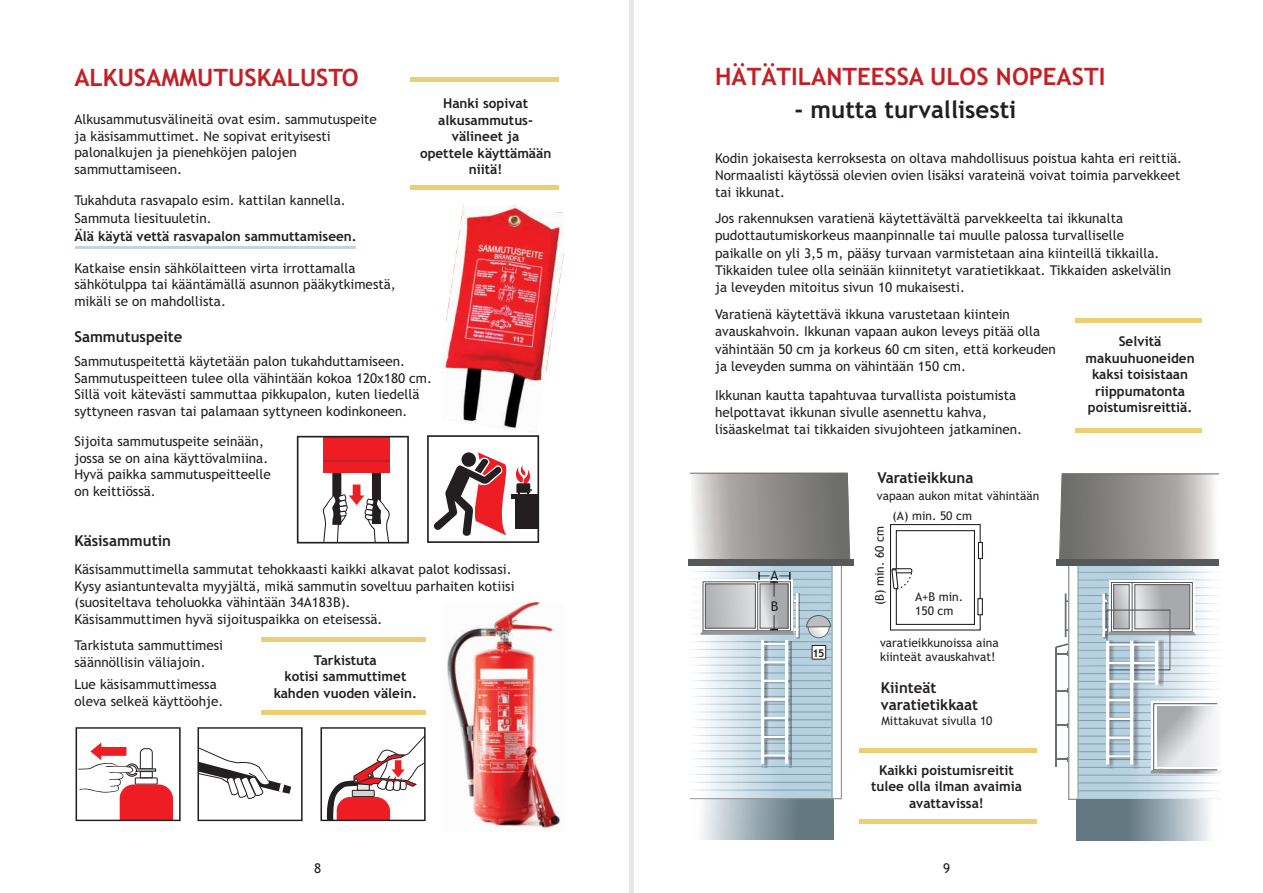
<style>
.page{position:relative;width:1263px;height:893px;background:#fff}
.page>*{position:absolute;margin:0;border:0;box-sizing:border-box;transform-origin:0 0}
.t1{font:700 24px "Trebuchet MS";color:#c41f25}
.t2{font:700 24px "Trebuchet MS";color:#231f20}
.t3{font:700 15px/17.4px "Trebuchet MS";color:#231f20}
.t4{font:13.5px/16.5px "Trebuchet MS";color:#231f20}
.t5{font:700 13.5px/16.5px "Trebuchet MS";color:#231f20;text-align:center}
.t6{font:12px/14px "Trebuchet MS";color:#231f20}
.t7{font:700 10.65px "Trebuchet MS";color:#231f20}
</style>
<div class="page">
<hr style="left:75px;top:246px;width:281px;height:3px;background:#bdd6e3">
<hr style="left:1075px;top:428px;width:127px;height:4px;background:#eece73">
<hr style="left:1075px;top:318px;width:127px;height:4px;background:#eece73">
<hr style="left:860px;top:748px;width:177px;height:4px;background:#eece73">
<div style="left:860px;top:819px;width:177px;height:5px;background:#eece73"></div>
<svg style="left:691px;top:799px;width:142px;height:41px;background:#9caab2"></svg>
<svg style="left:689px;top:472px;width:162px;height:327px"></svg>
<div style="left:689px;top:559px;width:165px;height:6px;background:#57585a"></div>
<svg style="left:1055px;top:473px;width:167px;height:327px"></svg>
<div style="left:1056px;top:560px;width:163px;height:6px;background:#57585a"></div>
<div style="left:896px;top:530px;width:79px;height:95px;border:1px solid #231f20"></div>
<div style="left:890px;top:524px;width:91px;height:106px;border:1px solid #231f20"></div>
<svg style="left:978px;top:542px;width:5px;height:17px"></svg>
<svg style="left:977px;top:598px;width:6px;height:17px"></svg>
<svg style="left:891px;top:568px;width:22px;height:22px"></svg>
<svg style="left:1077px;top:799px;width:142px;height:41px;background:#93a2aa"></svg>
<hr style="left:629px;top:0;width:4px;height:893px;background:#e6e7e9">
<div style="left:261px;top:637px;width:164px;height:5px;background:#eece73"></div>
<hr style="left:261px;top:711px;width:164px;height:4px;background:#eece73">
<hr style="left:411px;top:78px;width:148px;height:4px;background:#eece73">
<div style="left:411px;top:185px;width:148px;height:5px;background:#eece73"></div>
<img style="left:442px;top:205px;width:122px;height:227px">
<svg style="left:427px;top:435px;width:112px;height:108px"></svg>
<svg style="left:297px;top:436px;width:112px;height:107px"></svg>
<img style="left:447px;top:603px;width:114px;height:226px">
<svg style="left:76px;top:727px;width:105px;height:94px"></svg>
<svg style="left:197px;top:727px;width:106px;height:94px"></svg>
<svg style="left:320px;top:727px;width:106px;height:94px"></svg>
<h2 class="t1" style="left:74px;top:68px;width:286px">ALKUSAMMUTUSKALUSTO</h2>
<p class="t5" style="left:443px;top:96px;width:86px">Hanki sopivat</p>
<p class="t4" style="left:74px;top:112px;width:304px">Alkusammutusvälineitä ovat esim. sammutuspeite</p>
<p class="t5" style="left:438px;top:113px;width:96px">alkusammutus-</p>
<p class="t4" style="left:74px;top:129px;width:258px">ja käsisammuttimet. Ne sopivat erityisesti</p>
<p class="t5" style="left:452px;top:129px;width:69px">välineet ja</p>
<p class="t4" style="left:74px;top:145px;width:224px">palonalkujen ja pienehköjen palojen</p>
<p class="t5" style="left:420px;top:146px;width:133px">opettele käyttämään</p>
<p class="t4" style="left:74px;top:162px;width:109px">sammuttamiseen.</p>
<p class="t5" style="left:469px;top:162px;width:35px">niitä!</p>
<p class="t4" style="left:74px;top:193px;width:273px;line-height:17.2px">Tukahduta rasvapalo esim. kattilan kannella.<br>Sammuta liesituuletin.</p>
<p class="t5" style="left:74px;top:230px;width:284px">Älä käytä vettä rasvapalon sammuttamiseen.</p>
<p class="t4" style="left:74px;top:261px;width:323px">Katkaise ensin sähkölaitteen virta irrottamalla sähkötulppa tai kääntämällä asunnon pääkytkimestä, mikäli se on mahdollista.</p>
<h3 class="t3" style="left:74px;top:329px;width:109px">Sammutuspeite</h3>
<p class="t4" style="left:74px;top:354px;width:359px">Sammutuspeitettä käytetään palon tukahduttamiseen.<br>Sammutuspeitteen tulee olla vähintään kokoa 120x180 cm.<br>Sillä voit kätevästi sammuttaa pikkupalon, kuten liedellä syttyneen rasvan tai palamaan syttyneen kodinkoneen.</p>
<p class="t4" style="left:74px;top:434px;width:198px">Sijoita sammutuspeite seinään, jossa se on aina käyttövalmiina.<br>Hyvä paikka sammutuspeitteelle on keittiössä.</p>
<h3 class="t3" style="left:74px;top:533px;width:98px">Käsisammutin</h3>
<p class="t4" style="left:74px;top:562px;width:442px">Käsisammuttimella sammutat tehokkaasti kaikki alkavat palot kodissasi.<br>Kysy asiantuntevalta myyjältä, mikä sammutin soveltuu parhaiten kotiisi (suositeltava teholuokka vähintään 34A183B).<br>Käsisammuttimen hyvä sijoituspaikka on eteisessä.</p>
<p class="t4" style="left:74px;top:638px;width:150px">Tarkistuta sammuttimesi säännöllisin väliajoin.</p>
<p class="t5" style="left:284px;top:653px;width:123px">Tarkistuta<br>kotisi sammuttimet</p>
<p class="t4" style="left:74px;top:677px;width:144px">Lue käsisammuttimessa</p>
<p class="t5" style="left:274px;top:686px;width:145px">kahden vuoden välein.</p>
<p class="t4" style="left:74px;top:694px;width:150px">oleva selkeä käyttöohje.</p>
<h2 class="t1" style="left:715px;top:68px;width:392px">HÄTÄTILANTEESSA ULOS NOPEASTI</h2>
<h2 class="t2" style="left:795px;top:100px;width:223px">- mutta turvallisesti</h2>
<p class="t4" style="left:715px;top:151px;width:469px;line-height:17.2px">Kodin jokaisesta kerroksesta on oltava mahdollisuus poistua kahta eri reittiä.<br>Normaalisti käytössä olevien ovien lisäksi varateinä voivat toimia parvekkeet tai ikkunat.</p>
<p class="t4" style="left:715px;top:211px;width:458px;line-height:17.2px">Jos rakennuksen varatienä käytettävältä parvekkeelta tai ikkunalta pudottautumiskorkeus maanpinnalle tai muulle palossa turvalliselle paikalle on yli 3,5 m, pääsy turvaan varmistetaan aina kiinteillä tikkailla.<br>Tikkaiden tulee olla seinään kiinnitetyt varatietikkaat. Tikkaiden askelvälin ja leveyden mitoitus sivun 10 mukaisesti.</p>
<p class="t4" style="left:715px;top:307px;width:327px;line-height:17.2px">Varatienä käytettävä ikkuna varustetaan kiintein avauskahvoin. Ikkunan vapaan aukon leveys pitää olla</p>
<p class="t5" style="left:1119px;top:334px;width:44px">Selvitä</p>
<p class="t4" style="left:715px;top:342px;width:342px">vähintään 50 cm ja korkeus 60 cm siten, että korkeuden</p>
<p class="t5" style="left:1085px;top:351px;width:111px">makuuhuoneiden</p>
<p class="t4" style="left:715px;top:359px;width:252px">ja leveyden summa on vähintään 150 cm.</p>
<p class="t5" style="left:1092px;top:367px;width:97px;text-align:left">kaksi toisistaan riippumatonta</p>
<p class="t4" style="left:715px;top:388px;width:303px">Ikkunan kautta tapahtuvaa turvallista poistumista</p>
<p class="t5" style="left:1088px;top:400px;width:106px">poistumisreittiä.</p>
<p class="t4" style="left:715px;top:405px;width:309px;line-height:17.2px">helpottavat ikkunan sivulle asennettu kahva, lisäaskelmat tai tikkaiden sivujohteen jatkaminen.</p>
<p class="t4" style="left:770px;top:568px;width:9px">A</p>
<p class="t4" style="left:771px;top:599px;width:9px">B</p>
<p class="t7" style="left:812px;top:649px;width:13px">15</p>
<p class="t3" style="left:877px;top:470px;width:97px">Varatieikkuna</p>
<p class="t6" style="left:892px;top:486px;width:148px;line-height:20.7px;text-indent:-16px">vapaan aukon mitat vähintään (A) min. 50 cm</p>
<p class="t6" style="left:873px;top:605px;width:81px;rotate:-90deg">(B) min. 60 cm</p>
<p class="t6" style="left:915px;top:591px;width:50px">A+B min.<br>150 cm</p>
<p class="t6" style="left:880px;top:637px;width:120px">varatieikkunoissa aina kiinteät avauskahvat!</p>
<p class="t3" style="left:881px;top:680px;width:99px">Kiinteät varatietikkaat</p>
<p class="t6" style="left:881px;top:715px;width:113px">Mittakuvat sivulla 10</p>
<p class="t5" style="left:871px;top:763px;width:152px">Kaikki poistumisreitit tulee olla ilman avaimia avattavissa!</p>
<p class="t4" style="left:314px;top:861px;width:9px">8</p>
<p class="t4" style="left:943px;top:861px;width:9px">9</p>
</div>
